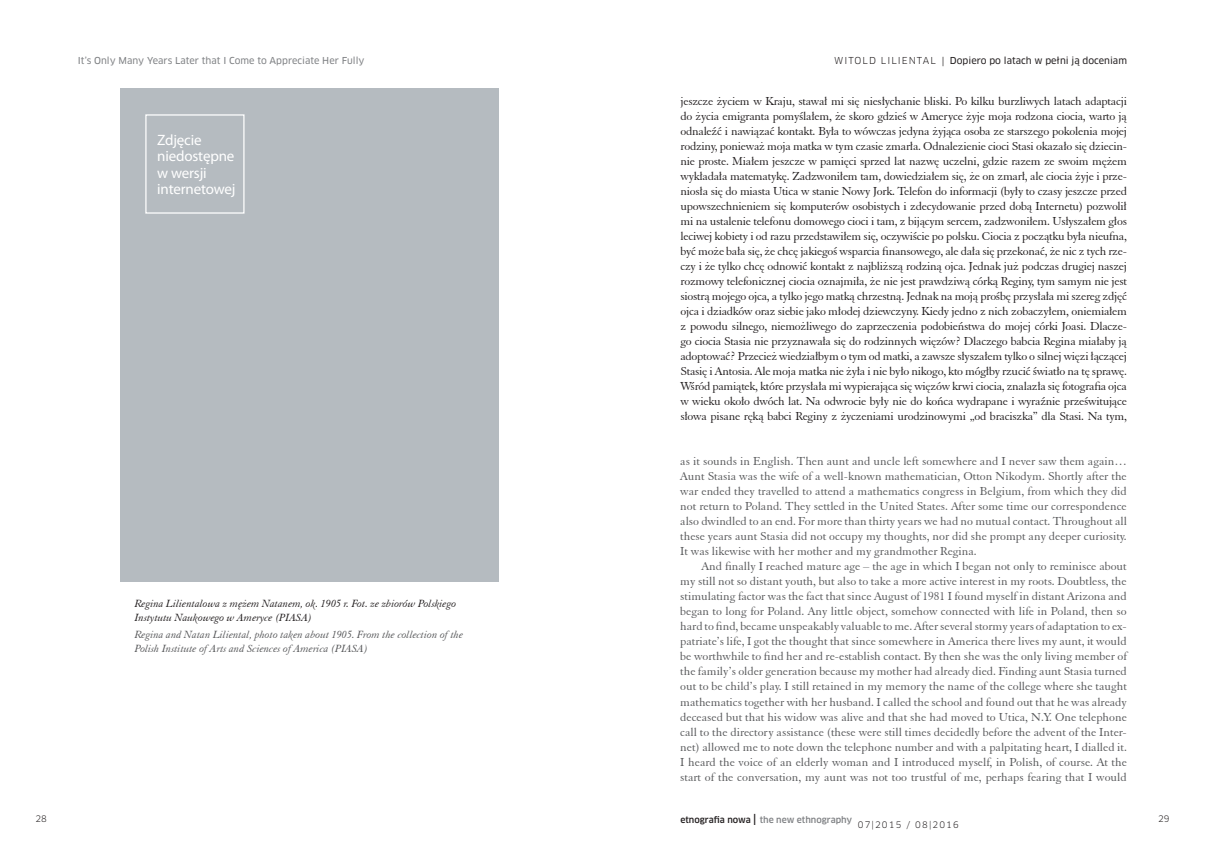
<style>
.page{position:relative;width:1205px;height:851px;background:#fff}
.page>*{position:absolute;margin:0;border:0;box-sizing:border-box;transform-origin:0 0}
.t1{font:15px/16.2px "Myriad Pro";letter-spacing:-.01em;color:#fff}
.t2{font:12.5px/15px "Elega Garmnd EU";letter-spacing:-.02em;color:#231f20;text-align:justify}
.t3{font:12.5px/15px "Elega Garmnd EU";color:#57585a;text-align:justify}
.t4{font:italic 11.25px/13.8px "Elega Garmnd EU";color:#57585a}
.t5{font:italic 11.25px/13.8px "Elega Garmnd EU";color:#231f20}
.t6{font:9.38px "Clan Pro News";color:#808285}
.t7{font:9.38px "Clan Pro News";color:#231f20}
.t8{font:500 8.75px "Clan Pro";color:#808285}
.t9{font:8.75px "Clan Pro";letter-spacing:.13em;color:#231f20}
.s1{font-family:"Clan Pro"}
.s2{font-family:"Elega Garmnd EU";font-style:italic}
.s3{color:#231f20}
.s4{font-size:11.25px;color:#231f20}
</style>
<div class="page">
<div style="left:121px;top:88px;width:378px;height:493px;background:#b5bbc0"></div>
<div style="left:145px;top:114px;width:99px;height:99px;border:1px solid #fff"></div>
<p class="t6" style="left:78px;top:55px;width:288px">It’s Only Many Years Later that I Come to Appreciate Her Fully</p>
<p class="t7" style="left:834px;top:55px;width:294px"><span class="s1">WITOLD L ILIENTAL</span> <span class="s2">|</span> Dopiero po latach w pełni ją doceniam</p>
<p class="t1" style="left:157px;top:132px;width:80px">Zdjęcie niedostępne w wersji internetowej</p>
<p class="t5" style="left:135px;top:596px;width:323px">Regina Lilientalowa z mężem Natanem, ok. 1905 r. Fot. ze zbiorów Polskiego<br>Instytutu Naukowego w Ameryce (PIASA)</p>
<p class="t4" style="left:135px;top:627px;width:330px">Regina and Natan Liliental, photo taken about 1905. From the collection of the<br>Polish Institute of Arts and Sciences of America (PIASA)</p>
<p class="t2" style="left:680px;top:94px;width:448px">jeszcze życiem w Kraju, stawał mi się niesłychanie bliski. Po kilku burzliwych latach adaptacji do życia emigranta pomyślałem, że skoro gdzieś w Ameryce żyje moja rodzona ciocia, warto ją odnaleźć i nawiązać kontakt. Była to wówczas jedyna żyjąca osoba ze starszego pokolenia mojej rodziny, ponieważ moja matka w tym czasie zmarła. Odnalezienie cioci Stasi okazało się dziecin&shy;nie proste. Miałem jeszcze w pamięci sprzed lat nazwę uczelni, gdzie razem ze swoim mężem wykładała matematykę. Zadzwoniłem tam, dowiedziałem się, że on zmarł, ale ciocia żyje i prze&shy;niosła się do miasta Utica w stanie Nowy Jork. Telefon do informacji (były to czasy jeszcze przed upowszechnieniem się komputerów osobistych i zdecydowanie przed dobą Internetu) pozwolił mi na ustalenie telefonu domowego cioci i tam, z bijącym sercem, zadzwoniłem. Usłyszałem głos leciwej kobiety i od razu przedstawiłem się, oczywiście po polsku. Ciocia z początku była nieufna, być może bała się, że chcę jakiegoś wsparcia finansowego, ale dała się przekonać, że nic z tych rze&shy;czy i że tylko chcę odnowić kontakt z najbliższą rodziną ojca. Jednak już podczas drugiej naszej rozmowy telefonicznej ciocia oznajmiła, że nie jest prawdziwą córką Reginy, tym samym nie jest siostrą mojego ojca, a tylko jego matką chrzestną. Jednak na moją prośbę przysłała mi szereg zdjęć ojca i dziadków oraz siebie jako młodej dziewczyny. Kiedy jedno z nich zobaczyłem, oniemiałem z powodu silnego, niemożliwego do zaprzeczenia podobieństwa do mojej córki Joasi. Dlacze&shy;go ciocia Stasia nie przyznawała się do rodzinnych więzów? Dlaczego babcia Regina miałaby ją adoptować? Przecież wiedziałbym o tym od matki, a zawsze słyszałem tylko o silnej więzi łączącej Stasię i Antosia. Ale moja matka nie żyła i nie było nikogo, kto mógłby rzucić światło na tę sprawę.<br>Wśród pamiątek, które przysłała mi wypierająca się więzów krwi ciocia, znalazła się fotografia ojca w wieku około dwóch lat. Na odwrocie były nie do końca wydrapane i wyraźnie prześwitujące słowa pisane ręką babci Reginy z życzeniami urodzinowymi „od braciszka” dla Stasi. Na tym,</p>
<p class="t3" style="left:680px;top:454px;width:448px">as it sounds in English. Then aunt and uncle left somewhere and I never saw them again… Aunt Stasia was the wife of a well-known mathematician, Otton Nikodym. Shortly after the war ended they travelled to attend a mathematics congress in Belgium, from which they did not return to Poland. They settled in the United States. After some time our correspondence also dwindled to an end. For more than thirty years we had no mutual contact. Throughout all these years aunt Stasia did not occupy my thoughts, nor did she prompt any deeper curiosity.<br>It was likewise with her mother and my grandmother Regina.</p>
<p class="t3" style="left:680px;top:559px;width:448px;text-indent:21px">And finally I reached mature age – the age in which I began not only to reminisce about my still not so distant youth, but also to take a more active interest in my roots. Doubtless, the stimulating factor was the fact that since August of 1981 I found myself in distant Arizona and began to long for Poland. Any little object, somehow connected with life in Poland, then so hard to find, became unspeakably valuable to me. After several stormy years of adaptation to ex&shy;patriate’s life, I got the thought that since somewhere in America there lives my aunt, it would be worthwhile to find her and re-establish contact. By then she was the only living member of the family’s older generation because my mother had already died. Finding aunt Stasia turned out to be child’s play. I still retained in my memory the name of the college where she taught mathematics together with her husband. I called the school and found out that he was already deceased but that his widow was alive and that she had moved to Utica, N.Y. One telephone call to the directory assistance (these were still times decidedly before the advent of the Inter&shy;net) allowed me to note down the telephone number and with a palpitating heart, I dialled it.<br>I heard the voice of an elderly woman and I introduced myself, in Polish, of course. At the start of the conversation, my aunt was not too trustful of me, perhaps fearing that I would</p>
<p class="t9" style="left:35px;top:813px;width:13px">28</p>
<p class="t8" style="left:680px;top:814px;width:173px"><span class="s3">etnografia nowa</span> <span class="s4">|</span> the new ethnography</p>
<p class="t9" style="left:1158px;top:813px;width:13px">29</p>
<p class="t9" style="left:858px;top:819px;width:103px">07|2015 / 08|2016</p>
</div>
